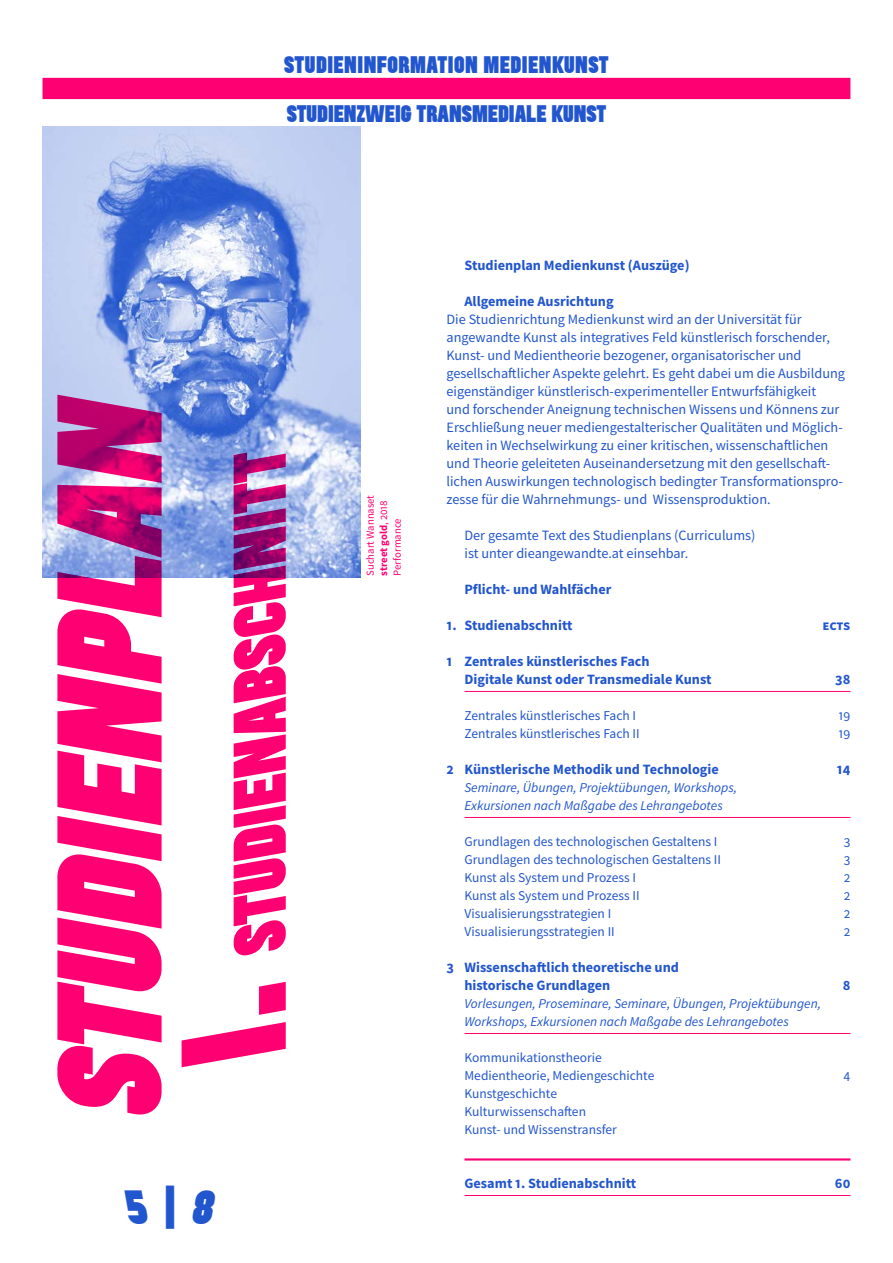
<style>
.page{position:relative;width:893px;height:1263px;background:#fff}
.page>*{position:absolute;margin:0;border:0;box-sizing:border-box;transform-origin:0 0}
.t1{font:148.8px "The Pyte Foundry Routine C";color:#ff0072}
.t2{font:74.4px "The Pyte Foundry Routine A";color:#ff0072}
.t3{font:48px "The Pyte Foundry Routine A";color:#2256ce}
.t4{font:24px "The Pyte Foundry Routine B";color:#2256ce}
.t5{font:24px "The Pyte Foundry Routine B";letter-spacing:.02em;color:#2256ce}
.running_DE{font:14.25px/18px "Source Sans Pro";color:#2256ce}
.running_DE-2{font:700 14.25px/18px "Source Sans Pro";color:#2256ce}
.subhead{font:700 14.25px "Source Sans Pro";color:#2256ce}
.stud_plan_liste{font:13.5px "Source Sans Pro";color:#2256ce}
.stud_plan_liste-2{font:italic 13.5px/18px "Source Sans Pro";color:#2256ce}
.running_EN{font:10.65px "Source Sans Pro";color:#ff0072}
.running_EN-2{font:700 10.65px "Source Sans Pro";letter-spacing:-.005em;color:#ff0072}
.s1{font-size:148.8px}
.s2{font-weight:400}
.s3{font-family:"The Pyte Foundry Routine B"}
.s4{font-family:"The Pyte Foundry Routine C"}
</style>
<div class="page">
<div style="left:43px;top:78px;width:807px;height:21px;background:#ff0072"></div>
<hr style="left:464px;top:691px;width:386px;height:1px;background:#ff0072">
<hr style="left:464px;top:817px;width:386px;height:1px;background:#ff0072">
<hr style="left:464px;top:1033px;width:386px;height:1px;background:#ff0072">
<hr style="left:464px;top:1158px;width:386px;height:2px;background:#ff0072">
<hr style="left:464px;top:1195px;width:386px;height:1px;background:#ff0072">
<img style="left:43px;top:126px;width:318px;height:452px">
<h3 class="t5" style="left:284px;top:49px;width:326px">STUDIENINFORMATION MEDIENKUNST</h3>
<h3 class="t4" style="left:287px;top:98px;width:321px">STUDIENZWEIG TRANSMEDIALE KUNST</h3>
<h1 class="t1" style="left:13px;top:1113px;width:724px;rotate:-90deg">Studienplan</h1>
<h2 class="t2" style="left:211px;top:1062px;width:618px;rotate:-90deg"><span class="s1">1.</span> Studienabschnitt</h2>
<p class="running_EN" style="left:363px;top:576px;width:83px;rotate:-90deg">Suchart Wannaset</p>
<p class="running_EN-2" style="left:376px;top:575px;width:77px;rotate:-90deg">street gold<span class="s2">, 2018</span></p>
<p class="running_EN" style="left:390px;top:576px;width:59px;rotate:-90deg">Performance</p>
<p class="subhead" style="left:464px;top:256px;width:227px">Studienplan Medienkunst (Auszüge)</p>
<p class="subhead" style="left:464px;top:292px;width:151px">Allgemeine Ausrichtung</p>
<p class="running_DE" style="left:446px;top:310px;width:400px">Die Studienrichtung Medienkunst wird an der Universität für angewandte Kunst als integratives Feld künstlerisch forschender, Kunst- und Medientheorie bezogener, organisatorischer und gesellschaftlicher Aspekte gelehrt. Es geht dabei um die Ausbildung eigenständiger künstlerisch-experimenteller Entwurfsfähigkeit<br>und forschender Aneignung technischen Wissens und Könnens zur Erschließung neuer mediengestalterischer Qualitäten und Möglich&shy;keiten in Wechselwirkung zu einer kritischen, wissenschaftlichen und Theorie geleiteten Auseinandersetzung mit den gesellschaft&shy;lichen Auswirkungen technologisch bedingter Transformationspro&shy;zesse für die Wahrnehmungs- und Wissensproduktion.</p>
<p class="running_DE" style="left:464px;top:526px;width:292px">Der gesamte Text des Studienplans (Curriculums) ist unter dieangewandte.at einsehbar.</p>
<p class="subhead" style="left:464px;top:580px;width:149px">Pflicht- und Wahlfächer</p>
<p class="running_DE-2" style="left:446px;top:616px;width:128px">1. Studienabschnitt</p>
<p class="running_DE-2" style="left:822px;top:616px;width:30px">ECTS</p>
<p class="running_DE-2" style="left:464px;top:652px;width:249px;text-indent:-18px">1 Zentrales künstlerisches Fach<br>Digitale Kunst oder Transmediale Kunst</p>
<p class="running_DE-2" style="left:835px;top:670px;width:17px">38</p>
<p class="stud_plan_liste" style="left:464px;top:707px;width:173px">Zentrales künstlerisches Fach I</p>
<p class="stud_plan_liste" style="left:838px;top:707px;width:13px">19</p>
<p class="stud_plan_liste" style="left:464px;top:725px;width:177px">Zentrales künstlerisches Fach II</p>
<p class="stud_plan_liste" style="left:838px;top:725px;width:13px">19</p>
<p class="running_DE-2" style="left:446px;top:760px;width:274px">2 Künstlerische Methodik und Technologie</p>
<p class="running_DE-2" style="left:837px;top:760px;width:15px">14</p>
<p class="stud_plan_liste-2" style="left:464px;top:778px;width:274px">Seminare, Übungen, Projektübungen, Workshops,<br>Exkursionen nach Maßgabe des Lehrangebotes</p>
<p class="stud_plan_liste" style="left:464px;top:833px;width:254px">Grundlagen des technologischen Gestaltens I</p>
<p class="stud_plan_liste" style="left:844px;top:833px;width:8px">3</p>
<p class="stud_plan_liste" style="left:464px;top:851px;width:258px">Grundlagen des technologischen Gestaltens II</p>
<p class="stud_plan_liste" style="left:844px;top:851px;width:8px">3</p>
<p class="stud_plan_liste" style="left:464px;top:869px;width:173px">Kunst als System und Prozess I</p>
<p class="stud_plan_liste" style="left:844px;top:869px;width:8px">2</p>
<p class="stud_plan_liste" style="left:464px;top:887px;width:177px">Kunst als System und Prozess II</p>
<p class="stud_plan_liste" style="left:844px;top:887px;width:8px">2</p>
<p class="stud_plan_liste" style="left:464px;top:905px;width:148px">Visualisierungsstrategien I</p>
<p class="stud_plan_liste" style="left:844px;top:905px;width:8px">2</p>
<p class="stud_plan_liste" style="left:464px;top:923px;width:152px">Visualisierungsstrategien II</p>
<p class="stud_plan_liste" style="left:844px;top:923px;width:8px">2</p>
<p class="running_DE-2" style="left:464px;top:958px;width:216px;text-indent:-18px">3 Wissenschaftlich theoretische und historische Grundlagen</p>
<p class="running_DE-2" style="left:843px;top:976px;width:9px">8</p>
<p class="stud_plan_liste-2" style="left:464px;top:994px;width:358px">Vorlesungen, Proseminare, Seminare, Übungen, Projektübungen,<br>Workshops, Exkursionen nach Maßgabe des Lehrangebotes</p>
<p class="stud_plan_liste" style="left:464px;top:1049px;width:139px">Kommunikationstheorie</p>
<p class="stud_plan_liste" style="left:464px;top:1067px;width:191px">Medientheorie, Mediengeschichte</p>
<p class="stud_plan_liste" style="left:843px;top:1067px;width:8px">4</p>
<p class="stud_plan_liste" style="left:464px;top:1085px;width:94px">Kunstgeschichte</p>
<p class="stud_plan_liste" style="left:464px;top:1103px;width:123px">Kulturwissenschaften</p>
<p class="stud_plan_liste" style="left:464px;top:1121px;width:154px">Kunst- und Wissenstransfer</p>
<h3 class="t3" style="left:126px;top:1176px;width:90px">5<span class="s3">|</span> <span class="s4">8</span></h3>
<p class="running_DE-2" style="left:464px;top:1174px;width:173px">Gesamt 1. Studienabschnitt</p>
<p class="running_DE-2" style="left:835px;top:1174px;width:17px">60</p>
</div>
